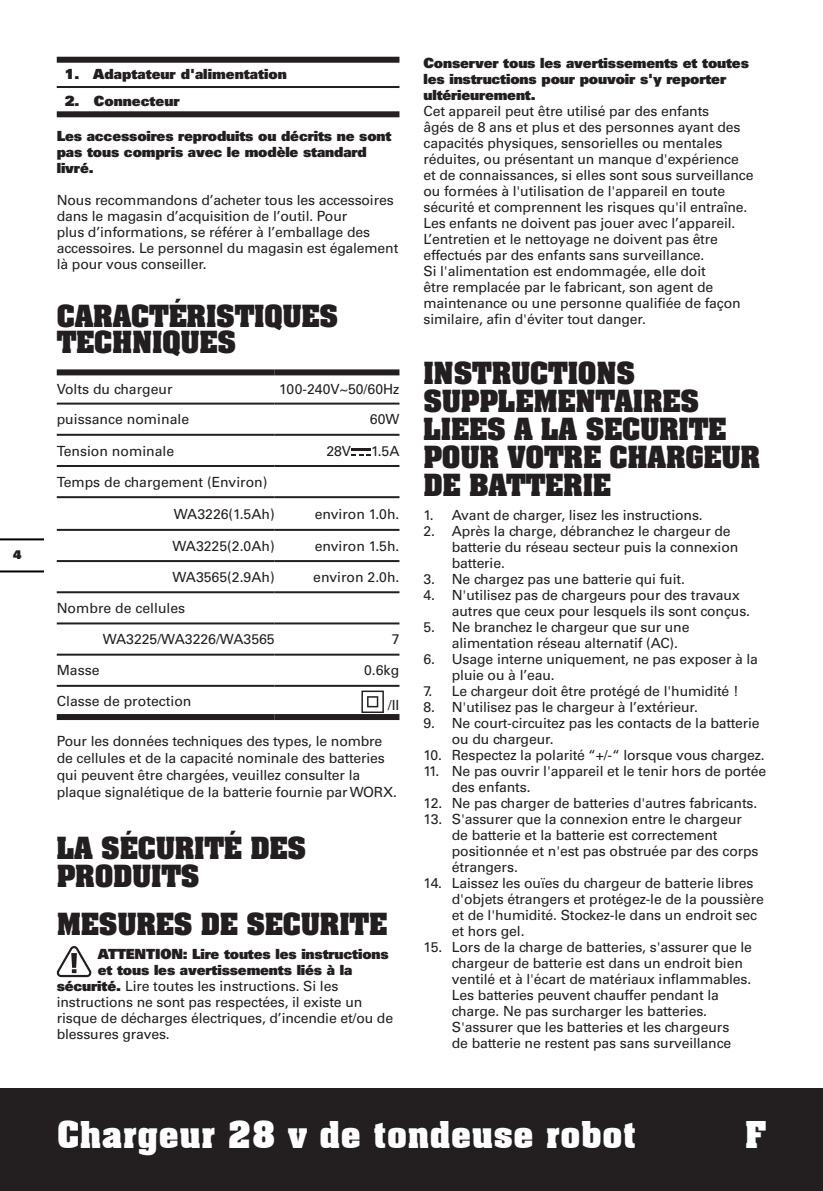
<style>
.page{position:relative;width:823px;height:1191px;background:#fff}
.page>*{position:absolute;margin:0;border:0;box-sizing:border-box;transform-origin:0 0}
.t1{font:700 36px "Aachen BT";color:#fff}
.t2{font:700 26px/28px "Aachen";letter-spacing:-.01em;color:#231f20}
.t3{font:14px/16px "Univers";letter-spacing:-.01em;color:#231f20}
.t4{font:900 14px/16px "Univers";letter-spacing:-.01em;color:#231f20}
.t5{font:900 12px "Univers";color:#231f20}
.s1{font-weight:900}
</style>
<div class="page">
<div style="left:0;top:1089px;width:822px;height:102px;background:#231f20"></div>
<hr style="left:0;top:570px;width:43px;height:2px;background:#000">
<hr style="left:0;top:538px;width:43px;height:2px;background:#000">
<hr style="left:57px;top:86px;width:342px;height:2px;background:#231f20">
<div style="left:57px;top:57px;width:342px;height:6px;background:#231f20"></div>
<div style="left:57px;top:111px;width:342px;height:6px;background:#231f20"></div>
<hr style="left:57px;top:402px;width:217px;height:2px;background:#231f20">
<hr style="left:274px;top:402px;width:125px;height:2px;background:#231f20">
<hr style="left:57px;top:434px;width:217px;height:2px;background:#231f20">
<hr style="left:274px;top:434px;width:125px;height:2px;background:#231f20">
<hr style="left:57px;top:465px;width:217px;height:2px;background:#231f20">
<hr style="left:274px;top:465px;width:125px;height:2px;background:#231f20">
<hr style="left:57px;top:496px;width:217px;height:2px;background:#231f20">
<hr style="left:274px;top:496px;width:125px;height:2px;background:#231f20">
<hr style="left:57px;top:529px;width:217px;height:2px;background:#231f20">
<hr style="left:274px;top:529px;width:125px;height:2px;background:#231f20">
<hr style="left:57px;top:560px;width:217px;height:2px;background:#231f20">
<hr style="left:274px;top:560px;width:125px;height:2px;background:#231f20">
<hr style="left:57px;top:591px;width:217px;height:2px;background:#231f20">
<hr style="left:274px;top:591px;width:125px;height:2px;background:#231f20">
<hr style="left:57px;top:622px;width:217px;height:2px;background:#231f20">
<hr style="left:274px;top:622px;width:125px;height:2px;background:#231f20">
<hr style="left:57px;top:653px;width:217px;height:2px;background:#231f20">
<hr style="left:274px;top:653px;width:125px;height:2px;background:#231f20">
<hr style="left:57px;top:685px;width:217px;height:2px;background:#231f20">
<hr style="left:274px;top:685px;width:125px;height:2px;background:#231f20">
<div style="left:57px;top:369px;width:217px;height:6px;background:#231f20"></div>
<div style="left:274px;top:369px;width:125px;height:6px;background:#231f20"></div>
<div style="left:57px;top:714px;width:217px;height:6px;background:#231f20"></div>
<div style="left:274px;top:714px;width:125px;height:6px;background:#231f20"></div>
<hr style="left:351px;top:448px;width:20px;height:3px;background:#231f20">
<svg style="left:351px;top:454px;width:20px;height:1px"></svg>
<svg style="left:361px;top:690px;width:22px;height:23px"></svg>
<svg style="left:57px;top:946px;width:34px;height:31px"></svg>
<p class="t5" style="left:13px;top:546px;width:10px">4</p>
<p class="t4" style="left:65px;top:66px;width:223px">1. Adaptateur d'alimentation</p>
<p class="t4" style="left:65px;top:93px;width:116px">2. Connecteur</p>
<p class="t4" style="left:57px;top:128px;width:336px">Les accessoires reproduits ou décrits ne sont pas tous compris avec le modèle standard livré.</p>
<p class="t3" style="left:57px;top:192px;width:343px">Nous recommandons d’acheter tous les accessoires dans le magasin d’acquisition de l’outil. Pour<br>plus d’informations, se référer à l’emballage des accessoires. Le personnel du magasin est également là pour vous conseiller.</p>
<h2 class="t2" style="left:57px;top:303px;width:283px;line-height:26px">CARACTÉRISTIQUES<br>TECHNIQUES</h2>
<p class="t3" style="left:57px;top:381px;width:117px">Volts du chargeur</p>
<p class="t3" style="left:279px;top:381px;width:122px">100-240V~50/60Hz</p>
<p class="t3" style="left:57px;top:411px;width:134px">puissance nominale</p>
<p class="t3" style="left:369px;top:411px;width:31px">60W</p>
<p class="t3" style="left:57px;top:443px;width:119px">Tension nominale</p>
<p class="t3" style="left:326px;top:443px;width:26px">28V</p>
<p class="t3" style="left:371px;top:443px;width:30px">1.5A</p>
<p class="t3" style="left:57px;top:474px;width:212px">Temps de chargement (Environ)</p>
<p class="t3" style="left:174px;top:506px;width:102px">WA3226(1.5Ah)</p>
<p class="t3" style="left:314px;top:506px;width:86px">environ 1.0h.</p>
<p class="t3" style="left:172px;top:538px;width:104px">WA3225(2.0Ah)</p>
<p class="t3" style="left:314px;top:538px;width:86px">environ 1.5h.</p>
<p class="t3" style="left:172px;top:569px;width:104px">WA3565(2.9Ah)</p>
<p class="t3" style="left:313px;top:569px;width:88px">environ 2.0h.</p>
<p class="t3" style="left:57px;top:600px;width:130px">Nombre de cellules</p>
<p class="t3" style="left:103px;top:631px;width:173px">WA3225/WA3226/WA3565</p>
<p class="t3" style="left:391px;top:631px;width:9px">7</p>
<p class="t3" style="left:57px;top:662px;width:44px">Masse</p>
<p class="t3" style="left:364px;top:662px;width:37px">0.6kg</p>
<p class="t3" style="left:57px;top:693px;width:136px">Classe de protection</p>
<p class="t3" style="left:387px;top:697px;width:13px">/II</p>
<p class="t3" style="left:57px;top:732px;width:341px;line-height:17px">Pour les données techniques des types, le nombre de cellules et de la capacité nominale des batteries qui peuvent être chargées, veuillez consulter la plaque signalétique de la batterie fournie par WORX.</p>
<h2 class="t2" style="left:57px;top:833px;width:251px">LA SÉCURITÉ DES<br>PRODUITS</h2>
<h2 class="t2" style="left:57px;top:909px;width:332px">MESURES DE SECURITE</h2>
<p class="t4" style="left:98px;top:945px;width:292px">ATTENTION: Lire toutes les instructions</p>
<p class="t4" style="left:98px;top:961px;width:256px">et tous les avertissements liés à la</p>
<p class="t3" style="left:57px;top:978px;width:283px"><span class="s1">sécurité.</span> Lire toutes les instructions. Si les</p>
<p class="t3" style="left:57px;top:994px;width:307px">instructions ne sont pas respectées, il existe un</p>
<p class="t3" style="left:57px;top:1010px;width:338px">risque de décharges électriques, d’incendie et/ou de</p>
<p class="t3" style="left:57px;top:1026px;width:114px">blessures graves.</p>
<p class="t4" style="left:423px;top:55px;width:327px">Conserver tous les avertissements et toutes les instructions pour pouvoir s'y reporter ultérieurement.</p>
<p class="t3" style="left:423px;top:103px;width:331px">Cet appareil peut être utilisé par des enfants<br>âgés de 8 ans et plus et des personnes ayant des capacités physiques, sensorielles ou mentales réduites, ou présentant un manque d'expérience et de connaissances, si elles sont sous surveillance ou formées à l'utilisation de l'appareil en toute sécurité et comprennent les risques qu'il entraîne.<br>Les enfants ne doivent pas jouer avec l’appareil.<br>L’entretien et le nettoyage ne doivent pas être effectués par des enfants sans surveillance.<br>Si l'alimentation est endommagée, elle doit<br>être remplacée par le fabricant, son agent de maintenance ou une personne qualifiée de façon similaire, afin d'éviter tout danger.</p>
<h2 class="t2" style="left:423px;top:358px;width:338px">INSTRUCTIONS<br>SUPPLEMENTAIRES<br>LIEES A LA SECURITE<br>POUR VOTRE CHARGEUR<br>DE BATTERIE</h2>
<p class="t3" style="left:423px;top:507px;width:280px">1. Avant de charger, lisez les instructions.</p>
<p class="t3" style="left:451px;top:523px;width:288px;text-indent:-28px">2. Après la charge, débranchez le chargeur de batterie du réseau secteur puis la connexion batterie.</p>
<p class="t3" style="left:423px;top:571px;width:263px">3. Ne chargez pas une batterie qui fuit.</p>
<p class="t3" style="left:451px;top:587px;width:299px;text-indent:-28px">4. N'utilisez pas de chargeurs pour des travaux autres que ceux pour lesquels ils sont conçus.</p>
<p class="t3" style="left:451px;top:619px;width:239px;text-indent:-28px">5. Ne branchez le chargeur que sur une alimentation réseau alternatif (AC).</p>
<p class="t3" style="left:451px;top:651px;width:307px;text-indent:-28px">6. Usage interne uniquement, ne pas exposer à la pluie ou à l’eau.</p>
<p class="t3" style="left:423px;top:683px;width:316px">7. Le chargeur doit être protégé de l'humidité !</p>
<p class="t3" style="left:423px;top:699px;width:276px">8. N'utilisez pas le chargeur à l’extérieur.</p>
<p class="t3" style="left:451px;top:715px;width:309px;text-indent:-28px">9. Ne court-circuitez pas les contacts de la batterie ou du chargeur.</p>
<p class="t3" style="left:423px;top:747px;width:342px">10. Respectez la polarité “+/-“ lorsque vous chargez.</p>
<p class="t3" style="left:451px;top:763px;width:316px;text-indent:-28px">11. Ne pas ouvrir l'appareil et le tenir hors de portée des enfants.</p>
<p class="t3" style="left:423px;top:795px;width:335px">12. Ne pas charger de batteries d'autres fabricants.</p>
<p class="t3" style="left:451px;top:811px;width:308px;text-indent:-28px">13. S'assurer que la connexion entre le chargeur de batterie et la batterie est correctement positionnée et n'est pas obstruée par des corps étrangers.</p>
<p class="t3" style="left:451px;top:875px;width:313px;text-indent:-28px">14. Laissez les ouïes du chargeur de batterie libres d'objets étrangers et protégez-le de la poussière et de l'humidité. Stockez-le dans un endroit sec et hors gel.</p>
<p class="t3" style="left:451px;top:939px;width:301px;text-indent:-28px">15. Lors de la charge de batteries, s'assurer que le chargeur de batterie est dans un endroit bien ventilé et à l'écart de matériaux inflammables.<br>Les batteries peuvent chauffer pendant la charge. Ne pas surcharger les batteries.<br>S'assurer que les batteries et les chargeurs<br>de batterie ne restent pas sans surveillance</p>
<h1 class="t1" style="left:57px;top:1112px;width:581px">Chargeur 28 v de tondeuse robot</h1>
<h1 class="t1" style="left:744px;top:1112px;width:23px">F</h1>
</div>
